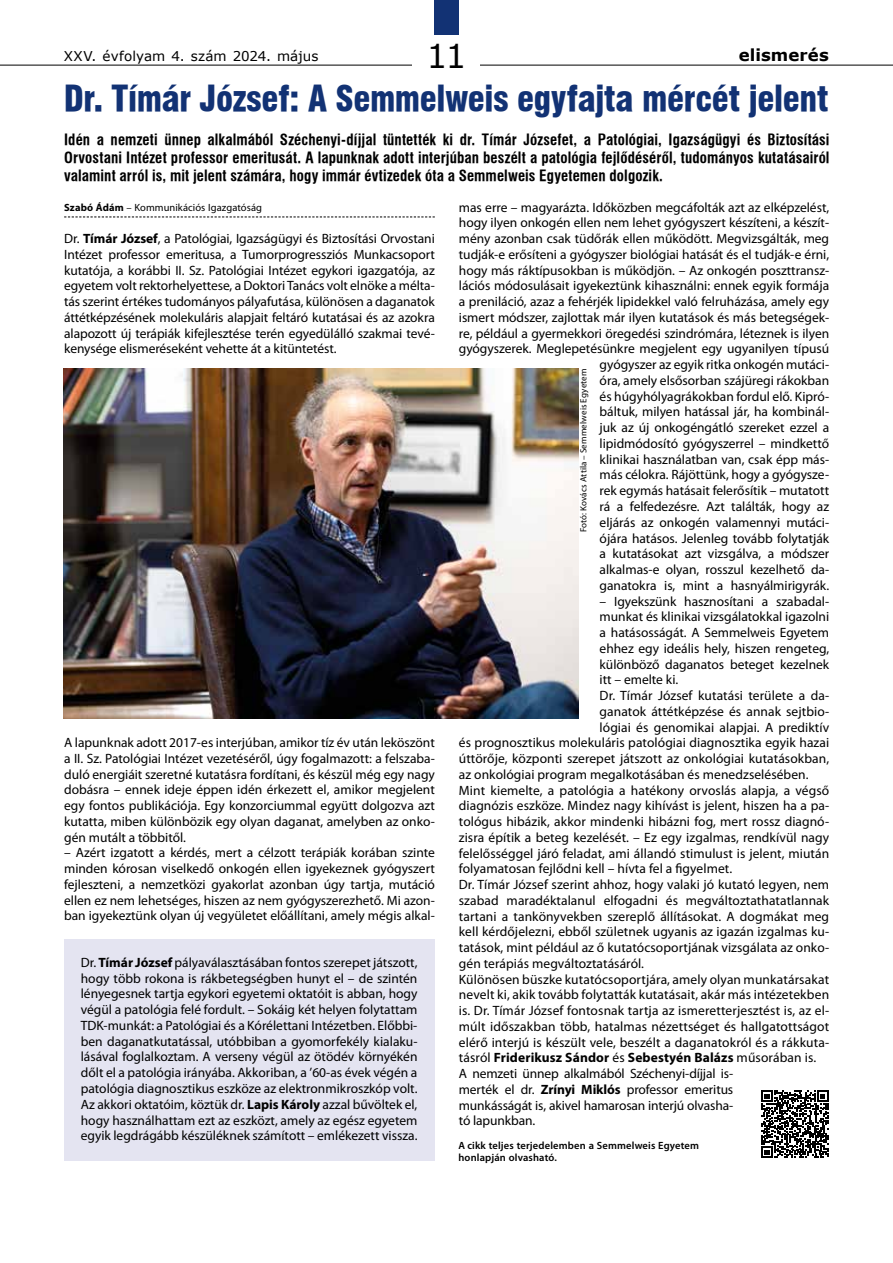
<style>
.page{position:relative;width:893px;height:1263px;background:#fff}
.page>*{position:absolute;margin:0;border:0;box-sizing:border-box;transform-origin:0 0}
.t1{font:34.5px "Swiss 721 Blk Cn PFL";letter-spacing:-.01em;color:#123274}
.t2{font:33px "Verdana";color:#000}
.t3{font:700 16.5px "Verdana";letter-spacing:.005em;color:#000}
.t4{font:700 15px/18px "Swiss 721 Cn PFL";letter-spacing:.01em;color:#000;text-align:justify}
.t5{font:13.5px/15.8px "Myriad Pro";color:#000;text-align:justify}
.t6{font:700 13.5px "Myriad Pro";letter-spacing:.01em;color:#000}
.t7{font:13.5px "Verdana";color:#000}
.t8{font:600 10.5px/12px "Myriad Pro";letter-spacing:.015em;color:#000}
.t9{font:10.5px "Myriad Pro";letter-spacing:.005em;color:#000}
.t10{font:9px "Myriad Pro";letter-spacing:.015em;color:#000}
.s1{font-weight:700}
.s2{font-weight:400}
</style>
<div class="page">
<hr style="left:0;top:65px;width:893px;height:1px;background:#000">
<div style="left:413px;top:32px;width:67px;height:45px;background:#fff"></div>
<div style="left:434px;top:0;width:24px;height:34px;background:#123274"></div>
<svg style="left:64px;top:217px;width:371px;height:1px"></svg>
<div style="left:64px;top:940px;width:370px;height:221px;background:#e4e4f1"></div>
<img style="left:64px;top:368px;width:514px;height:351px">
<svg style="left:761px;top:1090px;width:68px;height:68px"></svg>
<p class="t7" style="left:64px;top:47px;width:256px">XXV. évfolyam 4. szám 2024. május</p>
<h2 class="t2" style="left:427px;top:35px;width:41px">11</h2>
<p class="t3" style="left:739px;top:44px;width:92px">elismerés</p>
<h1 class="t1" style="left:64px;top:78px;width:766px">Dr. Tímár József: A Semmelweis egyfajta mércét jelent</h1>
<p class="t4" style="left:64px;top:130px;width:767px">Idén a nemzeti ünnep alkalmából Széchenyi-díjjal tüntették ki dr. Tímár Józsefet, a Patológiai, Igazságügyi és Biztosítási Orvostani Intézet professor emeritusát. A lapunknak adott interjúban beszélt a patológia fejlődéséről, tudományos kutatásairól valamint arról is, mit jelent számára, hogy immár évtizedek óta a Semmelweis Egyetemen dolgozik.</p>
<p class="t9" style="left:64px;top:201px;width:199px"><span class="s1">Szabó Ádám</span> – Kommunikációs Igazgatóság</p>
<p class="t5" style="left:64px;top:230px;width:372px">Dr. <span class="s1">Tímár József</span>, a Patológiai, Igazságügyi és Biztosítási Orvostani Intézet professor emeritusa, a Tumorprogressziós Munkacsoport kutatója, a korábbi II. Sz. Patológiai Intézet egykori igazgatója, az egyetem volt rektorhelyettese, a Doktori Tanács volt elnöke a mélta&shy;tás szerint értékes tudományos pályafutása, különösen a daganatok áttétképzésének molekuláris alapjait feltáró kutatásai és az azokra alapozott új terápiák kifejlesztése terén egyedülálló szakmai tevé&shy;kenysége elismeréseként vehette át a kitüntetést.</p>
<p class="t5" style="left:64px;top:734px;width:372px">A lapunknak adott 2017-es interjúban, amikor tíz év után leköszönt a II. Sz. Patológiai Intézet vezetéséről, úgy fogalmazott: a felszaba&shy;duló energiáit szeretné kutatásra fordítani, és készül még egy nagy dobásra – ennek ideje éppen idén érkezett el, amikor megjelent egy fontos publikációja. Egy konzorciummal együtt dolgozva azt kutatta, miben különbözik egy olyan daganat, amelyben az onko&shy;gén mutált a többitől.</p>
<p class="t5" style="left:64px;top:845px;width:372px">– Azért izgatott a kérdés, mert a célzott terápiák korában szinte minden kórosan viselkedő onkogén ellen igyekeznek gyógyszert fejleszteni, a nemzetközi gyakorlat azonban úgy tartja, mutáció ellen ez nem lehetséges, hiszen az nem gyógyszerezhető. Mi azon&shy;ban igyekeztünk olyan új vegyületet előállítani, amely mégis alkal-</p>
<p class="t5" style="left:81px;top:954px;width:338px">Dr. <span class="s1">Tímár József</span> pályaválasztásában fontos szerepet játszott, hogy több rokona is rákbetegségben hunyt el – de szintén lényegesnek tartja egykori egyetemi oktatóit is abban, hogy végül a patológia felé fordult. – Sokáig két helyen folytattam TDK-munkát: a Patológiai és a Kórélettani Intézetben. Előbbi&shy;ben daganatkutatással, utóbbiban a gyomorfekély kialaku&shy;lásával foglalkoztam. A verseny végül az ötödév környékén dőlt el a patológia irányába. Akkoriban, a ’60-as évek végén a patológia diagnosztikus eszköze az elektronmikroszkóp volt.<br>Az akkori oktatóim, köztük dr. <span class="s1">Lapis Károly</span> azzal bűvöltek el, hogy használhattam ezt az eszközt, amely az egész egyetem egyik legdrágább készüléknek számított – emlékezett vissza.</p>
<p class="t5" style="left:459px;top:199px;width:372px;text-align:right">mas erre – magyarázta. Időközben megcáfolták azt az elképzelést, hogy ilyen onkogén ellen nem lehet gyógyszert készíteni, a készít&shy;mény azonban csak tüdőrák ellen működött. Megvizsgálták, meg tudják-e erősíteni a gyógyszer biológiai hatását és el tudják-e érni, hogy más ráktípusokban is működjön. – Az onkogén poszttransz&shy;lációs módosulásait igyekeztünk kihasználni: ennek egyik formája a preniláció, azaz a fehérjék lipidekkel való felruházása, amely egy ismert módszer, zajlottak már ilyen kutatások és más betegségek&shy;re, például a gyermekkori öregedési szindrómára, léteznek is ilyen gyógyszerek. Meglepetésünkre megjelent egy ugyanilyen típusú gyógyszer az egyik ritka onkogén mutáci-<br>óra, amely elsősorban szájüregi rákokban<br>és húgyhólyagrákokban fordul elő. Kipró-<br>báltuk, milyen hatással jár, ha kombinál-<br>juk az új onkogéngátló szereket ezzel a<br>lipidmódosító gyógyszerrel – mindkettő<br>klinikai használatban van, csak épp más-<br>más célokra. Rájöttünk, hogy a gyógysze-<br>rek egymás hatásait felerősítik – mutatott<br>rá a felfedezésre. Azt találták, hogy az<br>eljárás az onkogén valamennyi mutáci-<br>ójára hatásos. Jelenleg tovább folytatják<br>a kutatásokat azt vizsgálva, a módszer<br>alkalmas-e olyan, rosszul kezelhető da-<br>ganatokra is, mint a hasnyálmirigyrák.</p>
<p class="t5" style="left:600px;top:593px;width:231px">– Igyekszünk hasznosítani a szabadal-</p>
<p class="t5" style="left:600px;top:609px;width:231px">munkat és klinikai vizsgálatokkal igazolni</p>
<p class="t5" style="left:600px;top:624px;width:231px">a hatásosságát. A Semmelweis Egyetem</p>
<p class="t5" style="left:600px;top:640px;width:231px">ehhez egy ideális hely, hiszen rengeteg,</p>
<p class="t5" style="left:600px;top:656px;width:231px">különböző daganatos beteget kezelnek</p>
<p class="t5" style="left:600px;top:672px;width:80px">itt – emelte ki.</p>
<p class="t5" style="left:600px;top:687px;width:231px">Dr. Tímár József kutatási területe a da-</p>
<p class="t5" style="left:600px;top:703px;width:231px">ganatok áttétképzése és annak sejtbio-</p>
<p class="t5" style="left:600px;top:719px;width:231px">lógiai és genomikai alapjai. A prediktív</p>
<p class="t5" style="left:459px;top:735px;width:372px">és prognosztikus molekuláris patológiai diagnosztika egyik hazai</p>
<p class="t5" style="left:459px;top:750px;width:372px">úttörője, központi szerepet játszott az onkológiai kutatásokban,</p>
<p class="t5" style="left:459px;top:766px;width:351px">az onkológiai program megalkotásában és menedzselésében.</p>
<p class="t5" style="left:459px;top:782px;width:372px">Mint kiemelte, a patológia a hatékony orvoslás alapja, a végső</p>
<p class="t5" style="left:459px;top:798px;width:372px">diagnózis eszköze. Mindez nagy kihívást is jelent, hiszen ha a pa-</p>
<p class="t5" style="left:459px;top:813px;width:372px">tológus hibázik, akkor mindenki hibázni fog, mert rossz diagnó-</p>
<p class="t5" style="left:459px;top:829px;width:372px">zisra építik a beteg kezelését. – Ez egy izgalmas, rendkívül nagy</p>
<p class="t5" style="left:459px;top:845px;width:372px">felelősséggel járó feladat, ami állandó stimulust is jelent, miután</p>
<p class="t5" style="left:459px;top:861px;width:275px">folyamatosan fejlődni kell – hívta fel a figyelmet.</p>
<p class="t5" style="left:459px;top:876px;width:372px">Dr. Tímár József szerint ahhoz, hogy valaki jó kutató legyen, nem</p>
<p class="t5" style="left:459px;top:892px;width:372px">szabad maradéktalanul elfogadni és megváltoztathatatlannak</p>
<p class="t5" style="left:459px;top:908px;width:372px">tartani a tankönyvekben szereplő állításokat. A dogmákat meg</p>
<p class="t5" style="left:459px;top:924px;width:372px">kell kérdőjelezni, ebből születnek ugyanis az igazán izgalmas ku-</p>
<p class="t5" style="left:459px;top:939px;width:372px">tatások, mint például az ő kutatócsoportjának vizsgálata az onko-</p>
<p class="t5" style="left:459px;top:955px;width:187px">gén terápiás megváltoztatásáról.</p>
<p class="t5" style="left:459px;top:971px;width:372px">Különösen büszke kutatócsoportjára, amely olyan munkatársakat</p>
<p class="t5" style="left:459px;top:987px;width:372px">nevelt ki, akik tovább folytatták kutatásait, akár más intézetekben</p>
<p class="t5" style="left:459px;top:1002px;width:372px">is. Dr. Tímár József fontosnak tartja az ismeretterjesztést is, az el-</p>
<p class="t5" style="left:459px;top:1018px;width:372px">múlt időszakban több, hatalmas nézettséget és hallgatottságot</p>
<p class="t5" style="left:459px;top:1034px;width:372px">elérő interjú is készült vele, beszélt a daganatokról és a rákkuta-</p>
<p class="t6" style="left:459px;top:1049px;width:359px"><span class="s2">tásról</span> Friderikusz Sándor <span class="s2">és</span> Sebestyén Balázs <span class="s2">műsorában is.</span></p>
<p class="t5" style="left:459px;top:1065px;width:276px">A nemzeti ünnep alkalmából Széchenyi-díjjal is-</p>
<p class="t5" style="left:459px;top:1081px;width:276px">merték el dr. <span class="s1">Zrínyi Miklós</span> professor emeritus</p>
<p class="t5" style="left:459px;top:1097px;width:276px">munkásságát is, akivel hamarosan interjú olvasha-</p>
<p class="t5" style="left:459px;top:1113px;width:78px">tó lapunkban.</p>
<p class="t10" style="left:578px;top:532px;width:165px;rotate:-90deg">Fotó: Kovács Attila – Semmelweis Egyetem</p>
<p class="t8" style="left:458px;top:1140px;width:242px">A cikk teljes terjedelemben a Semmelweis Egyetem honlapján olvasható.</p>
</div>
